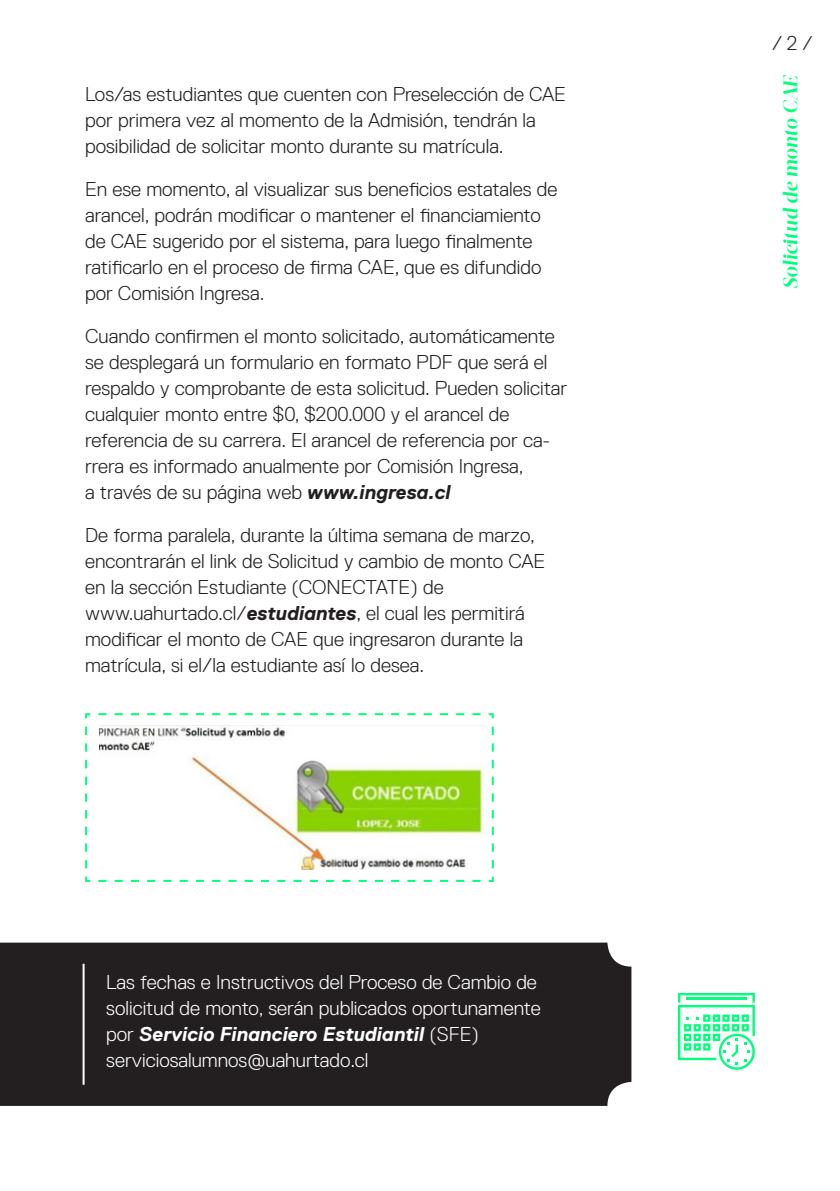
<style>
.page{position:relative;width:840px;height:1191px;background:#fff}
.page>*{position:absolute;margin:0;border:0;box-sizing:border-box;transform-origin:0 0}
.t1{font:300 20px/26px "Replica Pro";color:#231f20}
.t2{font:300 20px/26px "Replica Pro";color:#fff}
.t3{font:italic 700 20px "Acta Display";letter-spacing:-.02em;color:#00ff7a}
.s1{font-weight:700;font-style:italic}
</style>
<div class="page">
<svg style="left:85px;top:713px;width:409px;height:169px"></svg>
<div style="left:0;top:942px;width:631px;height:164px;background:#231f20"></div>
<svg style="left:678px;top:993px;width:76px;height:76px"></svg>
<hr style="left:82px;top:963px;width:2px;height:121px;background:#fff">
<p class="t1" style="left:85px;top:81px;width:482px">Los/as estudiantes que cuenten con Preselección de CAE por primera vez al momento de la Admisión, tendrán la posibilidad de solicitar monto durante su matrícula.</p>
<p class="t1" style="left:85px;top:176px;width:473px">En ese momento, al visualizar sus beneficios estatales de arancel, podrán modificar o mantener el financiamiento de CAE sugerido por el sistema, para luego finalmente ratificarlo en el proceso de firma CAE, que es difundido por Comisión Ingresa.</p>
<p class="t1" style="left:85px;top:323px;width:483px">Cuando confirmen el monto solicitado, automáticamente se desplegará un formulario en formato PDF que será el respaldo y comprobante de esta solicitud. Pueden solicitar cualquier monto entre $0, $200.000 y el arancel de referencia de su carrera. El arancel de referencia por ca&shy;rrera es informado anualmente por Comisión Ingresa,<br>a través de su página web <span class="s1">www.ingresa.cl</span></p>
<p class="t1" style="left:85px;top:522px;width:461px">De forma paralela, durante la última semana de marzo, encontrarán el link de Solicitud y cambio de monto CAE en la sección Estudiante (CONECTATE) de www.uahurtado.cl/<span class="s1">estudiantes</span>, el cual les permitirá modificar el monto de CAE que ingresaron durante la matrícula, si el/la estudiante así lo desea.</p>
<p class="t2" style="left:106px;top:969px;width:435px">Las fechas e Instructivos del Proceso de Cambio de solicitud de monto, serán publicados oportunamente por <span class="s1">Servicio Financiero Estudiantil</span> (SFE) serviciosalumnos@uahurtado.cl</p>
<p class="t1" style="left:771px;top:30px;width:42px">/ 2 /</p>
<p class="t3" style="left:778px;top:289px;width:216px;rotate:-90deg">Solicitud de monto CAE</p>
</div>
